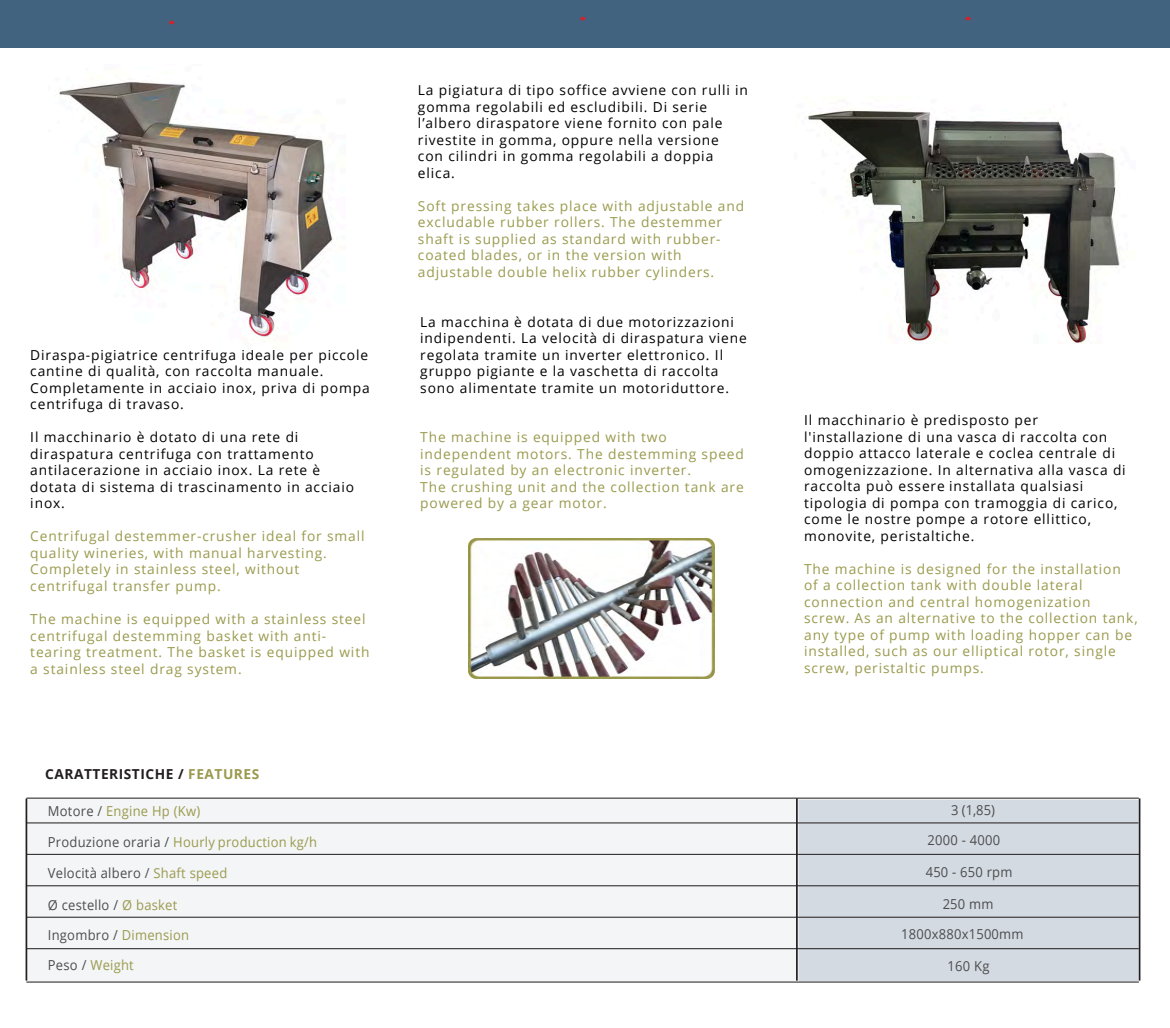
<style>
.page{position:relative;width:1170px;height:1028px;background:#fff}
.page>*{position:absolute;margin:0;border:0;box-sizing:border-box;transform-origin:0 0}
.t1{font:13.75px/16.5px "Open Sans";letter-spacing:.065em;color:#000}
.t2{font:13.75px/16.5px "Open Sans";letter-spacing:.065em;color:#9a9a4e}
.t3{font:13.75px/30.1px "Open Sans";letter-spacing:.02em;color:#4b4c4d;scale:.94 1}
.t4{font:13.75px "Open Sans";letter-spacing:.02em;color:#9a9a4e;scale:.94 1}
.t5{font:700 13.75px "Open Sans";letter-spacing:.035em;color:#231f20}
.s1{color:#9a9a4e}
.s2{color:#4b4c4d}
</style>
<div class="page">
<img style="left:808px;top:110px;width:312px;height:234px">
<div style="left:27px;top:799px;width:771px;height:182px;background:#f4f5f6"></div>
<div style="left:798px;top:799px;width:340px;height:182px;background:#d3dae1"></div>
<div style="left:0;top:0;width:1169px;height:48px;background:#416380"></div>
<svg style="left:169px;top:21px;width:5px;height:3px"></svg>
<svg style="left:965px;top:17px;width:5px;height:3px"></svg>
<svg style="left:580px;top:17px;width:5px;height:3px"></svg>
<hr style="left:27px;top:917px;width:1111px;height:1px;background:#231f20">
<hr style="left:26px;top:981px;width:1112px;height:1px;background:#231f20">
<hr style="left:26px;top:798px;width:1112px;height:1px;background:#231f20">
<hr style="left:26px;top:822px;width:1112px;height:1px;background:#231f20">
<hr style="left:26px;top:854px;width:1112px;height:1px;background:#231f20">
<hr style="left:27px;top:885px;width:1111px;height:1px;background:#231f20">
<hr style="left:796px;top:798px;width:1px;height:182px;background:#231f20">
<hr style="left:26px;top:798px;width:1px;height:182px;background:#231f20">
<hr style="left:26px;top:948px;width:1112px;height:1px;background:#231f20">
<img style="left:59px;top:82px;width:274px;height:258px">
<hr style="left:1139px;top:798px;width:1px;height:182px;background:#231f20">
<img style="left:469px;top:538px;width:245px;height:140px">
<p class="t1" style="left:30px;top:346px;width:341px">Diraspa-pigiatrice centrifuga ideale per piccole cantine di qualità, con raccolta manuale.<br>Completamente in acciaio inox, priva di pompa centrifuga di travaso.</p>
<p class="t1" style="left:30px;top:429px;width:325px">Il macchinario è dotato di una rete di diraspatura centrifuga con trattamento antilacerazione in acciaio inox. La rete è dotata di sistema di trascinamento in acciaio inox.</p>
<p class="t2" style="left:30px;top:528px;width:336px">Centrifugal destemmer-crusher ideal for small quality wineries, with manual harvesting.<br>Completely in stainless steel, without centrifugal transfer pump.</p>
<p class="t2" style="left:30px;top:610px;width:340px">The machine is equipped with a stainless steel centrifugal destemming basket with anti&shy;tearing treatment. The basket is equipped with a stainless steel drag system.</p>
<p class="t5" style="left:45px;top:764px;width:215px">CARATTERISTICHE / <span class="s1">FEATURES</span></p>
<p class="t4" style="left:48px;top:801px;width:163px"><span class="s2">Motore /</span> Engine Hp (Kw)</p>
<p class="t4" style="left:48px;top:832px;width:288px"><span class="s2">Produzione oraria</span> <span class="s2">/</span> Hourly production kg/h</p>
<p class="t3" style="left:48px;top:858px;width:192px">Velocità albero / <span class="s1">Shaft speed</span></p>
<p class="t3" style="left:48px;top:889px;width:152px">Ø cestello / <span class="s1">Ø basket<br></span>Ingombro / <span class="s1">Dimension</span></p>
<p class="t4" style="left:48px;top:956px;width:93px"><span class="s2">Peso /</span> Weight</p>
<p class="t1" style="left:418px;top:82px;width:331px">La pigiatura di tipo soffice avviene con rulli in gomma regolabili ed escludibili. Di serie l’albero diraspatore viene fornito con pale rivestite in gomma, oppure nella versione<br>con cilindri in gomma regolabili a doppia elica.</p>
<p class="t2" style="left:418px;top:197px;width:328px">Soft pressing takes place with adjustable and excludable rubber rollers. The destemmer shaft is supplied as standard with rubber&shy;coated blades, or in the version with adjustable double helix rubber cylinders.</p>
<p class="t1" style="left:420px;top:313px;width:328px">La macchina è dotata di due motorizzazioni indipendenti. La velocità di diraspatura viene regolata tramite un inverter elettronico. Il gruppo pigiante e la vaschetta di raccolta sono alimentate tramite un motoriduttore.</p>
<p class="t2" style="left:420px;top:428px;width:325px">The machine is equipped with two independent motors. The destemming speed is regulated by an electronic inverter.<br>The crushing unit and the collection tank are powered by a gear motor.</p>
<p class="t1" style="left:804px;top:411px;width:323px">Il macchinario è predisposto per l'installazione di una vasca di raccolta con doppio attacco laterale e coclea centrale di omogenizzazione. In alternativa alla vasca di raccolta può essere installata qualsiasi tipologia di pompa con tramoggia di carico, come le nostre pompe a rotore ellittico, monovite, peristaltiche.</p>
<p class="t2" style="left:804px;top:560px;width:335px">The machine is designed for the installation of a collection tank with double lateral connection and central homogenization screw. As an alternative to the collection tank, any type of pump with loading hopper can be installed, such as our elliptical rotor, single screw, peristaltic pumps.</p>
<p class="t3" style="left:951px;top:794px;width:48px">3 (1,85)</p>
<p class="t3" style="left:927px;top:825px;width:79px">2000 - 4000</p>
<p class="t3" style="left:925px;top:856px;width:94px">450 - 650 rpm</p>
<p class="t3" style="left:942px;top:888px;width:56px">250 mm</p>
<p class="t3" style="left:901px;top:919px;width:132px">1800x880x1500mm</p>
<p class="t3" style="left:947px;top:951px;width:46px">160 Kg</p>
</div>
